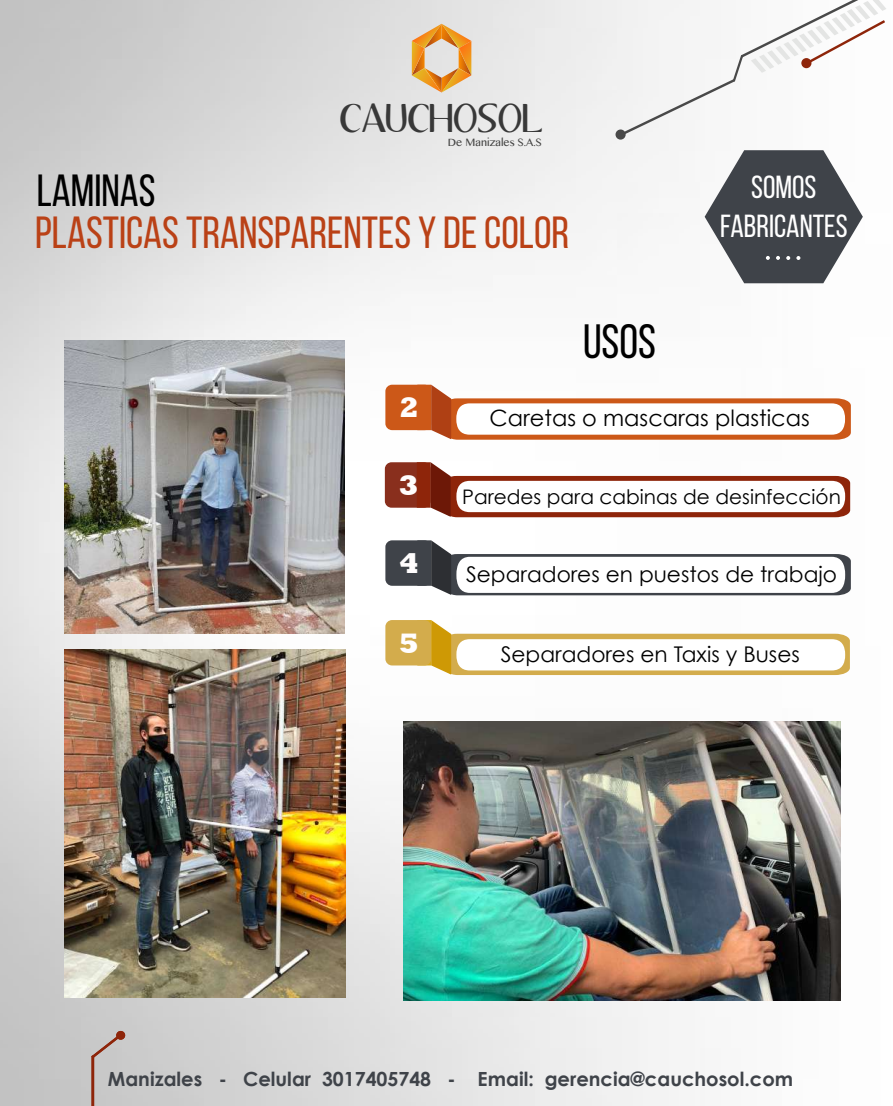
<style>
.page{position:relative;width:893px;height:1106px;background:#fff}
.page>*{position:absolute;margin:0;border:0;box-sizing:border-box;transform-origin:0 0}
.t1{font:48.15px "Bebas Neue";color:#000}
.t2{font:45px "Bebas Neue";color:#ba4116}
.t3{font:45px "Bebas Neue";color:#000}
.t4{font:35.25px "Aubrey";color:#383838}
.t5{font:31.95px/38.4px "Bebas Neue";color:#fff;text-align:center}
.t6{font:800 28.8px "Rockwell";color:#fffdfd}
.t7{font:22.5px "Century Gothic";color:#000}
.t8{font:21.6px "Century Gothic";color:#000}
.t9{font:20.1px "Century Gothic";color:#000}
.t10{font:700 19.5px "Century Gothic";color:#3f4349}
.t11{font:10.65px "Gurmukhi MN";color:#444443}
</style>
<div class="page">
<img style="left:0;top:0;width:851px;height:1106px">
<img style="left:404px;top:722px;width:436px;height:278px">
<div style="left:615px;top:129px;width:11px;height:11px;background:#494949;border-radius:50%"></div>
<svg style="left:620px;top:0;width:266px;height:136px"></svg>
<div style="left:801px;top:58px;width:11px;height:10px;background:#8e250a;border-radius:50%"></div>
<svg style="left:92px;top:1035px;width:28px;height:71px;background:#c2b7b5"></svg>
<div style="left:116px;top:1031px;width:9px;height:8px;background:#8e250a;border-radius:50%"></div>
<svg style="left:412px;top:24px;width:59px;height:68px;background:#e5b67c"></svg>
<div style="left:417px;top:385px;width:14px;height:45px;background:#cc5818"></div>
<div style="left:385px;top:385px;width:46px;height:45px;background:#cc5818;border-radius:7px"></div>
<div style="left:385px;top:462px;width:46px;height:45px;background:#892f1d;border-radius:7px"></div>
<div style="left:417px;top:462px;width:14px;height:46px;background:#8e250a"></div>
<div style="left:417px;top:540px;width:14px;height:46px;background:#3f4349"></div>
<div style="left:385px;top:540px;width:46px;height:46px;background:#3f4349;border-radius:7px"></div>
<div style="left:417px;top:620px;width:14px;height:45px;background:#d8aa1a"></div>
<div style="left:385px;top:620px;width:46px;height:45px;background:#d3ac4c;border-radius:7px"></div>
<svg style="left:431px;top:385px;width:420px;height:55px"></svg>
<svg style="left:431px;top:462px;width:419px;height:55px"></svg>
<svg style="left:431px;top:540px;width:420px;height:55px"></svg>
<svg style="left:431px;top:620px;width:419px;height:55px"></svg>
<svg style="left:705px;top:150px;width:158px;height:133px"></svg>
<img style="left:65px;top:649px;width:281px;height:348px">
<img style="left:64px;top:340px;width:280px;height:293px">
<h2 class="t3" style="left:37px;top:166px;width:120px">LAMINAS</h2>
<h3 class="t4" style="left:340px;top:100px;width:205px">CAUCHOSOL</h3>
<p class="t11" style="left:448px;top:135px;width:96px">De Manizales S.A.S</p>
<h2 class="t2" style="left:35px;top:208px;width:536px">PLASTICAS TRANSPARENTES Y DE COLOR</h2>
<h1 class="t1" style="left:583px;top:315px;width:75px">USOS</h1>
<h3 class="t5" style="left:720px;top:167px;width:129px">SOMOS<br>FABRICANTES</h3>
<h3 class="t6" style="left:399px;top:391px;width:21px">2</h3>
<h3 class="t6" style="left:399px;top:468px;width:21px">3</h3>
<h3 class="t6" style="left:399px;top:546px;width:21px">4</h3>
<h3 class="t6" style="left:399px;top:626px;width:21px">5</h3>
<p class="t7" style="left:490px;top:404px;width:322px">Caretas o mascaras plasticas</p>
<p class="t9" style="left:462px;top:484px;width:380px">Paredes para cabinas de desinfección</p>
<p class="t8" style="left:466px;top:561px;width:372px">Separadores en puestos de trabajo</p>
<p class="t8" style="left:501px;top:641px;width:300px">Separadores en Taxis y Buses</p>
<p class="t10" style="left:108px;top:1067px;width:687px">Manizales - Celular 3017405748 - Email: gerencia@cauchosol.com</p>
</div>
